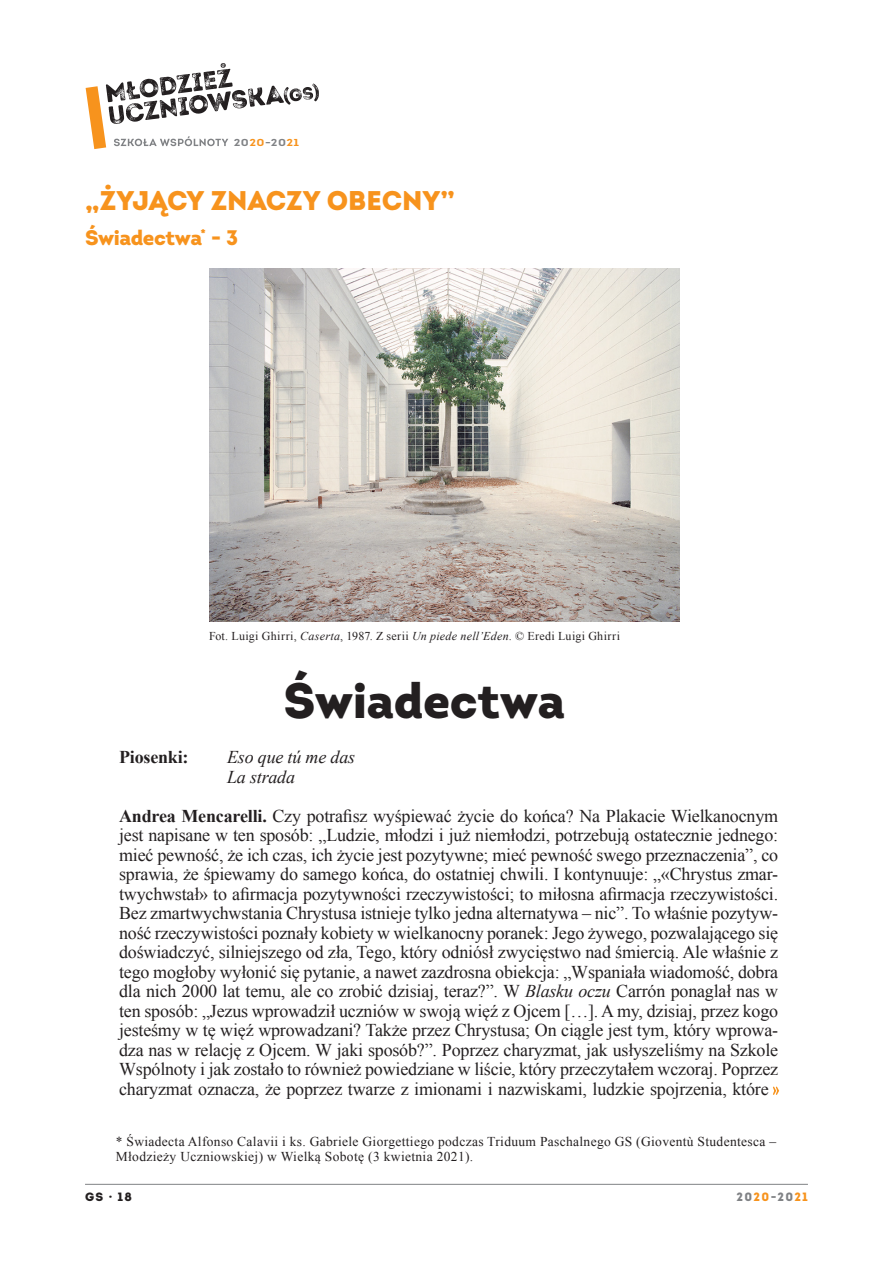
<style>
.page{position:relative;width:893px;height:1263px;background:#fff}
.page>*{position:absolute;margin:0;border:0;box-sizing:border-box;transform-origin:0 0}
.titolone{font:900 49.5px "Intro";letter-spacing:-.01em;color:#231f20}
.occhiello{font:900 27px "Intro";color:#f7931d}
.titolone-2{font:900 21px "Intro";letter-spacing:-.02em;color:#f7931d}
.t1{font:18px/19.5px "Times New Roman";letter-spacing:-.01em;color:#231f20;text-align:justify}
.t2{font:italic 18px "Times New Roman";letter-spacing:-.01em;color:#231f20}
.t3{font:700 18px "Times New Roman";letter-spacing:-.01em;color:#231f20}
.t4{font:13.5px/15px "Times New Roman";letter-spacing:.025em;color:#231f20}
.autore{font:12px "Times New Roman";letter-spacing:.03em;color:#231f20}
.t5{font:900 12px "Intro";letter-spacing:.105em;color:#808285}
.t6{font:900 12px "Intro";color:#231f20}
.t7{font:10.05px "Intro Bold Alt";letter-spacing:.035em;color:#808285;scale:1.22 1}
.s1{color:#f7931d}
.s2{font-style:italic}
.s3{font-weight:700}
</style>
<div class="page">
<hr style="left:85px;top:1184px;width:723px;height:1px;background:#808285">
<svg style="left:85px;top:63px;width:234px;height:86px"></svg>
<svg style="left:773px;top:1086px;width:6px;height:9px"></svg>
<img style="left:209px;top:269px;width:470px;height:352px">
<p class="t7" style="left:234px;top:136px;width:55px">20<span class="s1">20</span>-20<span class="s1">21</span></p>
<p class="occhiello" style="left:85px;top:183px;width:371px">„ŻYJĄCY ZNACZY OBECNY”</p>
<p class="titolone-2" style="left:85px;top:224px;width:155px">Świadectwa<sup>*</sup> - 3</p>
<p class="autore" style="left:209px;top:628px;width:413px">Fot. Luigi Ghirri, <span class="s2">Caserta</span>, 1987. Z serii <span class="s2">Un piede nell’Eden</span>. © Eredi Luigi Ghirri</p>
<p class="titolone" style="left:284px;top:668px;width:283px">Świadectwa</p>
<p class="t3" style="left:119px;top:745px;width:71px">Piosenki:</p>
<p class="t2" style="left:227px;top:745px;width:130px">Eso que tú me das</p>
<p class="t2" style="left:227px;top:764px;width:70px">La strada</p>
<p class="t1" style="left:119px;top:805px;width:661px"><span class="s3">Andrea Mencarelli.</span> Czy potrafisz wyśpiewać życie do końca? Na Plakacie Wielkanocnym jest napisane w ten sposób: „Ludzie, młodzi i już niemłodzi, potrzebują ostatecznie jednego: mieć pewność, że ich czas, ich życie jest pozytywne; mieć pewność swego przeznaczenia”, co sprawia, że śpiewamy do samego końca, do ostatniej chwili. I kontynuuje: „«Chrystus zmar&shy;twychwstał» to afirmacja pozytywności rzeczywistości; to miłosna afirmacja rzeczywistości.<br>Bez zmartwychwstania Chrystusa istnieje tylko jedna alternatywa – nic”. To właśnie pozytyw&shy;ność rzeczywistości poznały kobiety w wielkanocny poranek: Jego żywego, pozwalającego się doświadczyć, silniejszego od zła, Tego, który odniósł zwycięstwo nad śmiercią. Ale właśnie z tego mogłoby wyłonić się pytanie, a nawet zazdrosna obiekcja: „Wspaniała wiadomość, dobra dla nich 2000 lat temu, ale co zrobić dzisiaj, teraz?”. W <span class="s2">Blasku oczu</span> Carrón ponaglał nas w ten sposób: „Jezus wprowadził uczniów w swoją więź z Ojcem […]. A my, dzisiaj, przez kogo jesteśmy w tę więź wprowadzani? Także przez Chrystusa; On ciągle jest tym, który wprowa&shy;dza nas w relację z Ojcem. W jaki sposób?”. Poprzez charyzmat, jak usłyszeliśmy na Szkole Wspólnoty i jak zostało to również powiedziane w liście, który przeczytałem wczoraj. Poprzez charyzmat oznacza, że poprzez twarze z imionami i nazwiskami, ludzkie spojrzenia, które</p>
<p class="t4" style="left:116px;top:1134px;width:662px">* Świadecta Alfonso Calavii i ks. Gabriele Giorgettiego podczas Triduum Paschalnego GS (Gioventù Studentesca –<br>Młodzieży Uczniowskiej) w Wielką Sobotę (3 kwietnia 2021).</p>
<p class="t6" style="left:85px;top:1189px;width:49px">GS · 18</p>
<p class="t5" style="left:736px;top:1189px;width:73px">20<span class="s1">20</span>-20<span class="s1">21</span></p>
</div>
